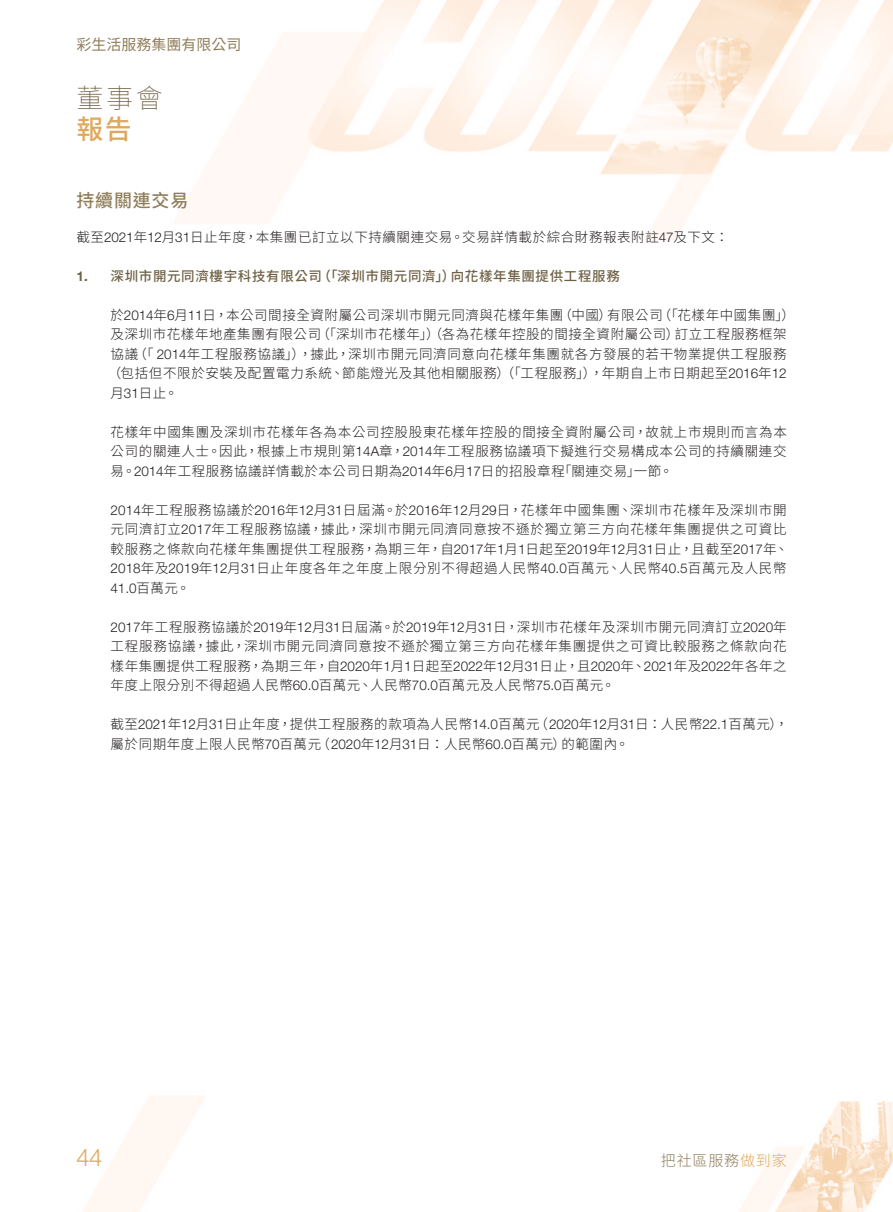
<style>
.page{position:relative;width:893px;height:1212px;background:#fff}
.page>*{position:absolute;margin:0;border:0;box-sizing:border-box;transform-origin:0 0}
.t1{font:200 27px "Source Han Sans TC";color:#706145}
.t2{font:500 27px "Source Han Sans TC";color:#dfa85b}
.t3{font:300 24px "Helvetica Neue LT Std";color:#dfa85b}
.Heading_1{font:500 18px "Source Han Sans TC";letter-spacing:.045em;color:#907d5a}
.t4{font:15px "Source Han Sans TC";color:#907d5a}
.t5{font:300 15px "Source Han Sans TC";letter-spacing:.055em;color:#907d5a}
.Body_Text{font:300 13.5px/19.5px "Source Han Sans TC";letter-spacing:.045em;color:#231f20}
.Heading_2{font:500 13.5px "Source Han Sans TC";letter-spacing:.05em;color:#706145}
.s1{font-family:"Helvetica Neue LT Std"}
.s2{font-family:"Helvetica Neue LT Std";font-weight:700}
.s3{color:#dfa85b}
</style>
<div class="page">
<img style="left:83px;top:0;width:810px;height:1212px">
<p class="t4" style="left:77px;top:36px;width:167px">彩生活服務集團有限公司</p>
<h1 class="t1" style="left:77px;top:82px;width:88px">董事會</h1>
<h1 class="t2" style="left:77px;top:114px;width:57px">報告</h1>
<p class="Heading_1" style="left:77px;top:190px;width:113px">持續關連交易</p>
<p class="Body_Text" style="left:77px;top:227px;width:653px">截至<span class="s1">2021</span>年<span class="s1">12</span>月<span class="s1">31</span>日止年度，本集團已訂立以下持續關連交易。交易詳情載於綜合財務報表附註<span class="s1">47</span>及下文：</p>
<p class="Heading_2" style="left:77px;top:268px;width:545px"><span class="s2">1.</span> 深圳市開元同濟樓宇科技有限公司（「深圳市開元同濟」）向花樣年集團提供工程服務</p>
<p class="Body_Text" style="left:108px;top:305px;width:689px">於<span class="s1">2014</span>年<span class="s1">6</span>月<span class="s1">11</span>日，本公司間接全資附屬公司深圳市開元同濟與花樣年集團（中國）有限公司（「花樣年中國集團」）及深圳市花樣年地產集團有限公司（「深圳市花樣年」）（各為花樣年控股的間接全資附屬公司）訂立工程服務框架協議（「 <span class="s1">2014</span>年工程服務協議」），據此，深圳市開元同濟同意向花樣年集團就各方發展的若干物業提供工程服務（包括但不限於安裝及配置電力系統、節能燈光及其他相關服務）（「工程服務」），年期自上市日期起至<span class="s1">2016</span>年<span class="s1">12</span>月<span class="s1">31</span>日止。</p>
<p class="Body_Text" style="left:111px;top:422px;width:678px;text-align:justify">花樣年中國集團及深圳市花樣年各為本公司控股股東花樣年控股的間接全資附屬公司，故就上市規則而言為本公司的關連人士。因此，根據上市規則第<span class="s1">14A</span>章，<span class="s1">2014</span>年工程服務協議項下擬進行交易構成本公司的持續關連交易。<span class="s1">2014</span>年工程服務協議詳情載於本公司日期為<span class="s1">2014</span>年<span class="s1">6</span>月<span class="s1">17</span>日的招股章程「關連交易」一節。</p>
<p class="Body_Text" style="left:111px;top:500px;width:679px"><span class="s1">2014</span>年工程服務協議於<span class="s1">2016</span>年<span class="s1">12</span>月<span class="s1">31</span>日屆滿。於<span class="s1">2016</span>年<span class="s1">12</span>月<span class="s1">29</span>日，花樣年中國集團、深圳市花樣年及深圳市開元同濟訂立<span class="s1">2017</span>年工程服務協議，據此，深圳市開元同濟同意按不遜於獨立第三方向花樣年集團提供之可資比較服務之條款向花樣年集團提供工程服務，為期三年，自<span class="s1">2017</span>年<span class="s1">1</span>月<span class="s1">1</span>日起至<span class="s1">2019</span>年<span class="s1">12</span>月<span class="s1">31</span>日止，且截至<span class="s1">2017</span>年、<span class="s1">2018</span>年及<span class="s1">2019</span>年<span class="s1">12</span>月<span class="s1">31</span>日止年度各年之年度上限分別不得超過人民幣<span class="s1">40.0</span>百萬元、人民幣<span class="s1">40.5</span>百萬元及人民幣<span class="s1">41.0</span>百萬元。</p>
<p class="Body_Text" style="left:111px;top:617px;width:678px;text-align:justify"><span class="s1">2017</span>年工程服務協議於<span class="s1">2019</span>年<span class="s1">12</span>月<span class="s1">31</span>日屆滿。於<span class="s1">2019</span>年<span class="s1">12</span>月<span class="s1">31</span>日，深圳市花樣年及深圳市開元同濟訂立<span class="s1">2020</span>年工程服務協議，據此，深圳市開元同濟同意按不遜於獨立第三方向花樣年集團提供之可資比較服務之條款向花樣年集團提供工程服務，為期三年，自<span class="s1">2020</span>年<span class="s1">1</span>月<span class="s1">1</span>日起至<span class="s1">2022</span>年<span class="s1">12</span>月<span class="s1">31</span>日止，且<span class="s1">2020</span>年、<span class="s1">2021</span>年及<span class="s1">2022</span>年各年之年度上限分別不得超過人民幣<span class="s1">60.0</span>百萬元、人民幣<span class="s1">70.0</span>百萬元及人民幣<span class="s1">75.0</span>百萬元。</p>
<p class="Body_Text" style="left:111px;top:715px;width:679px">截至<span class="s1">2021</span>年<span class="s1">12</span>月<span class="s1">31</span>日止年度，提供工程服務的款項為人民幣<span class="s1">14.0</span>百萬元（<span class="s1">2020</span>年<span class="s1">12</span>月<span class="s1">31</span>日：人民幣<span class="s1">22.1</span>百萬元），屬於同期年度上限人民幣<span class="s1">70</span>百萬元（<span class="s1">2020</span>年<span class="s1">12</span>月<span class="s1">31</span>日：人民幣<span class="s1">60.0</span>百萬元）的範圍內。</p>
<h2 class="t3" style="left:77px;top:1142px;width:28px">44</h2>
<p class="t5" style="left:661px;top:1152px;width:127px">把社區服務<span class="s3">做到家</span></p>
</div>
